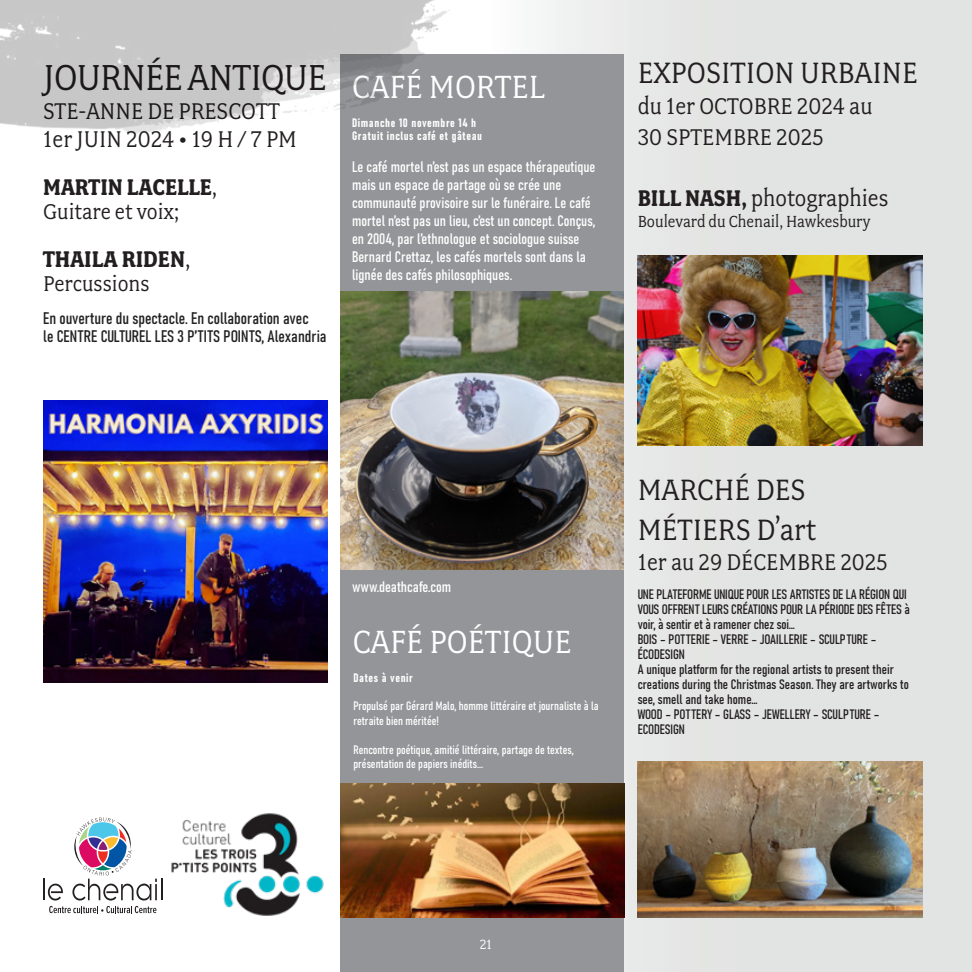
<style>
.page{position:relative;width:972px;height:972px;background:#fff}
.page>*{position:absolute;margin:0;border:0;box-sizing:border-box;transform-origin:0 0}
.t1{font:40.5px "Fairplex Narrow OT";letter-spacing:-.02em;color:#231f20}
.t2{font:36px "Fairplex Narrow OT";color:#fff}
.t3{font:33px/39.6px "Fairplex Narrow OT";color:#231f20}
.t4{font:25.5px/28.5px "Fairplex Narrow OT";color:#231f20}
.t5{font:700 25.5px "Fairplex Narrow OT";color:#231f20}
.t6{font:24px "Fairplex Narrow OT";color:#231f20}
.t7{font:18px "Fairplex Narrow OT";color:#231f20}
.t8{font:16.5px/18.1px "Bahnschrift";color:#222}
.t9{font:15px/18px "Bahnschrift";color:#fff}
.t10{font:15px "Fairplex Narrow OT";color:#fff}
.t11{font:13.5px/15px "Bahnschrift";color:#231f20}
.t12{font:12px/14.4px "Bahnschrift";color:#fff}
.t13{font:12px/13.5px "Bahnschrift";letter-spacing:.05em;color:#fff}
.s1{font-weight:400}
.s2{font-weight:700}
</style>
<div class="page">
<div style="left:486px;top:0;width:486px;height:972px;background:#e2e3e3"></div>
<img style="left:171px;top:813px;width:153px;height:103px">
<hr style="left:43px;top:879px;width:2px;height:21px;background:#231f20">
<svg style="left:48px;top:817px;width:114px;height:97px"></svg>
<div style="left:340px;top:54px;width:284px;height:918px;background:#939598"></div>
<img style="left:340px;top:292px;width:283px;height:277px">
<img style="left:340px;top:783px;width:284px;height:135px">
<img style="left:0;top:0;width:450px;height:134px">
<img style="left:43px;top:401px;width:284px;height:282px">
<img style="left:638px;top:256px;width:284px;height:190px">
<img style="left:638px;top:762px;width:284px;height:156px">
<h1 class="t1" style="left:43px;top:55px;width:285px">JOURNÉE ANTIQUE</h1>
<h3 class="t4" style="left:43px;top:96px;width:255px">STE-ANNE DE PRESCOTT<br>1er JUIN 2024 • 19 H / 7 PM</h3>
<h3 class="t5" style="left:43px;top:173px;width:176px">MARTIN LACELLE<span class="s1">,</span></h3>
<h3 class="t6" style="left:43px;top:198px;width:138px">Guitare et voix;</h3>
<h3 class="t5" style="left:43px;top:245px;width:149px">THAILA RIDEN<span class="s1">,</span></h3>
<h3 class="t6" style="left:43px;top:270px;width:108px">Percussions</h3>
<p class="t8" style="left:43px;top:309px;width:285px">En ouverture du spectacle. En collaboration avec<br>le CENTRE CULTUREL LES 3 P’TITS POINTS, Alexandria</p>
<h2 class="t2" style="left:352px;top:67px;width:194px">CAFÉ MORTEL</h2>
<p class="t13" style="left:352px;top:116px;width:131px">Dimanche 10 novembre 14 h<br>Gratuit inclus café et gâteau</p>
<p class="t9" style="left:352px;top:158px;width:245px">Le café mortel n’est pas un espace thérapeutique mais un espace de partage où se crée une communauté provisoire sur le funéraire. Le café mortel n’est pas un lieu, c’est un concept. Conçus, en 2004, par l’ethnologue et sociologue suisse Bernard Crettaz, les cafés mortels sont dans la lignée des cafés philosophiques.</p>
<h3 class="t3" style="left:638px;top:53px;width:282px">EXPOSITION URBAINE</h3>
<h3 class="t4" style="left:638px;top:91px;width:236px;line-height:30.6px">du 1er OCTOBRE 2024 au<br>30 SPTEMBRE 2025</h3>
<h3 class="t4" style="left:638px;top:184px;width:252px"><span class="s2">BILL NASH,</span> photographies</h3>
<h3 class="t7" style="left:638px;top:212px;width:234px">Boulevard du Chenail, Hawkesbury</h3>
<p class="t9" style="left:352px;top:578px;width:101px">www.deathcafe.com</p>
<h2 class="t2" style="left:353px;top:622px;width:220px">CAFÉ POÉTIQUE</h2>
<p class="t13" style="left:354px;top:671px;width:61px">Dates à venir</p>
<p class="t12" style="left:354px;top:699px;width:247px">Propulsé par Gérard Malo, homme littéraire et journaliste à la retraite bien méritée!</p>
<p class="t12" style="left:354px;top:742px;width:222px">Rencontre poétique, amitié littéraire, partage de textes, présentation de papiers inédits...</p>
<h3 class="t3" style="left:638px;top:470px;width:180px">MARCHÉ DES<br>MÉTIERS D’art</h3>
<h3 class="t4" style="left:638px;top:548px;width:251px">1er au 29 DÉCEMBRE 2025</h3>
<p class="t11" style="left:638px;top:587px;width:274px">UNE PLATEFORME UNIQUE POUR LES ARTISTES DE LA RÉGION QUI VOUS OFFRENT LEURS CRÉATIONS POUR LA PÉRIODE DES FÊTES à voir, à sentir et à ramener chez soi…<br>BOIS – POTTERIE – VERRE – JOAILLERIE – SCULPTURE – ÉCODESIGN<br>A unique platform for the regional artists to present their creations during the Christmas Season. They are artworks to see, smell and take home…<br>WOOD – POTTERY – GLASS – JEWELLERY – SCULPTURE – ECODESIGN</p>
<p class="t10" style="left:480px;top:936px;width:14px">21</p>
</div>
